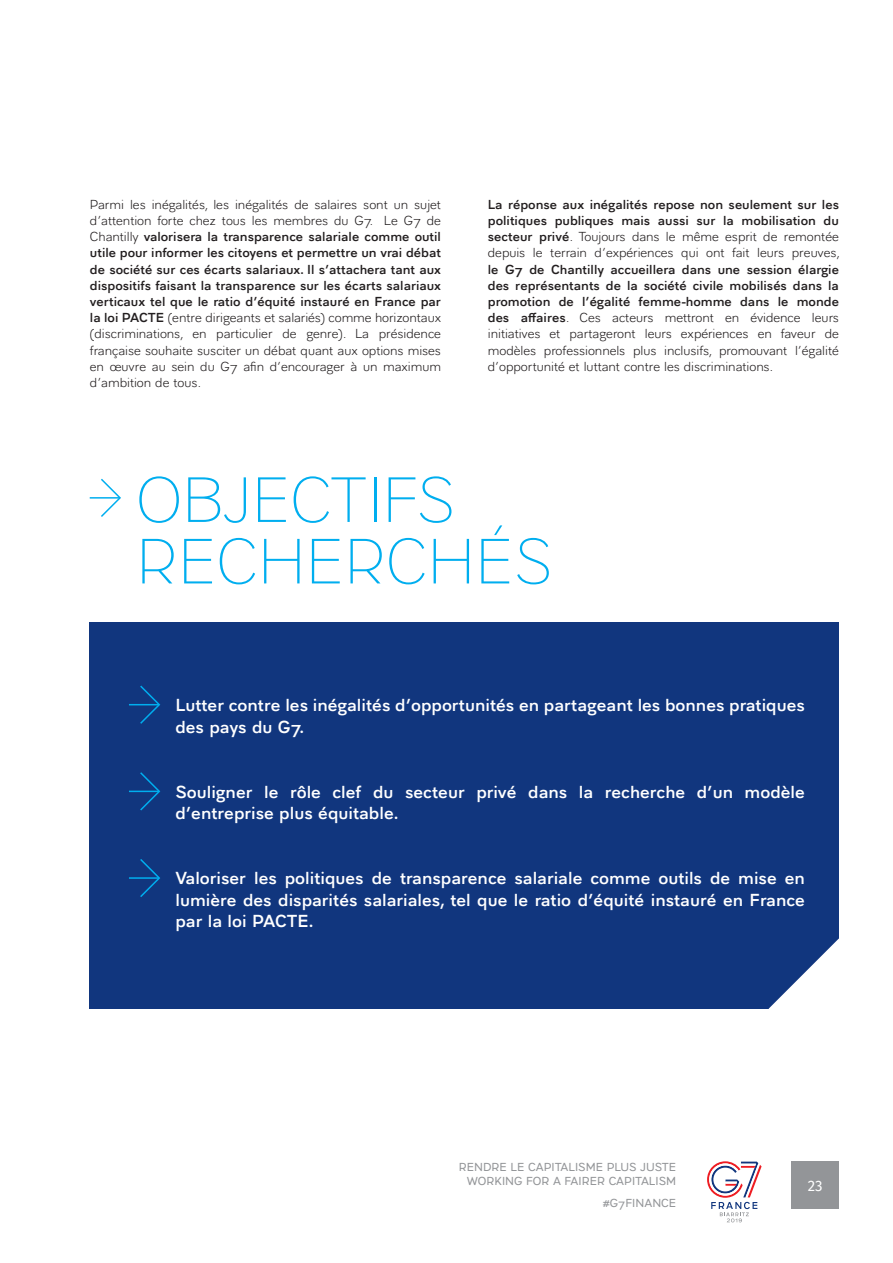
<style>
.page{position:relative;width:893px;height:1263px;background:#fff}
.page>*{position:absolute;margin:0;border:0;box-sizing:border-box;transform-origin:0 0}
.t1{font:100 66px "Aiglon Aaa";color:#00aeef}
.Texte_standard_-_bol{font:700 18px/21.6px "Aiglon Aaa";color:#fff}
.t2{font:15px "Fira Sans";color:#fff}
.Style_de_paragraphe{font:300 13.5px/16.2px "Aiglon Aaa";color:#231f20;text-align:justify}
.t3{font:12px/14.4px "Aiglon Aaa";color:#939598;text-align:right}
.s1{font-weight:700}
</style>
<div class="page">
<svg style="left:707px;top:1161px;width:55px;height:61px"></svg>
<div style="left:90px;top:622px;width:749px;height:387px;background:#11367e"></div>
<svg style="left:139px;top:685px;width:22px;height:39px"></svg>
<hr style="left:129px;top:704px;width:30px;height:1px;background:#00aeef">
<svg style="left:101px;top:478px;width:20px;height:39px"></svg>
<hr style="left:90px;top:497px;width:30px;height:2px;background:#00aeef">
<svg style="left:139px;top:772px;width:22px;height:39px"></svg>
<hr style="left:129px;top:791px;width:30px;height:1px;background:#00aeef">
<svg style="left:140px;top:859px;width:20px;height:38px"></svg>
<hr style="left:129px;top:877px;width:30px;height:2px;background:#00aeef">
<svg style="left:769px;top:938px;width:70px;height:71px"></svg>
<div style="left:792px;top:1161px;width:47px;height:48px;background:#939598"></div>
<p class="Style_de_paragraphe" style="left:90px;top:195px;width:353px">Parmi les inégalités, les inégalités de salaires sont un sujet d’attention forte chez tous les membres du G7. Le G7 de Chantilly <span class="s1">valorisera la transparence salariale comme outil utile pour informer les citoyens et permettre un vrai débat de société sur ces écarts salariaux. Il s’attachera tant aux dispositifs faisant la transparence sur les écarts salariaux verticaux tel que le ratio d’équité instauré en France par la loi PACTE</span> (entre dirigeants et salariés) comme horizontaux (discriminations, en particulier de genre). La présidence française souhaite susciter un débat quant aux options mises en œuvre au sein du G7 afin d’encourager à un maximum d’ambition de tous.</p>
<p class="Style_de_paragraphe" style="left:488px;top:195px;width:354px"><span class="s1">La réponse aux inégalités repose non seulement sur les politiques publiques mais aussi sur la mobilisation du secteur privé</span>. Toujours dans le même esprit de remontée depuis le terrain d’expériences qui ont fait leurs preuves, <span class="s1">le G7 de Chantilly accueillera dans une session élargie des représentants de la société civile mobilisés dans la promotion de l’égalité femme-homme dans le monde des affaires</span>. Ces acteurs mettront en évidence leurs initiatives et partageront leurs expériences en faveur de modèles professionnels plus inclusifs, promouvant l’égalité d’opportunité et luttant contre les discriminations.</p>
<p class="t1" style="left:136px;top:452px;width:321px">OBJECTIFS</p>
<p class="t1" style="left:136px;top:513px;width:418px">RECHERCHÉS</p>
<p class="Texte_standard_-_bol" style="left:175px;top:693px;width:631px">Lutter contre les inégalités d’opportunités en partageant les bonnes pratiques des pays du G7.</p>
<p class="Texte_standard_-_bol" style="left:175px;top:779px;width:631px">Souligner le rôle clef du secteur privé dans la recherche d’un modèle d’entreprise plus équitable.</p>
<p class="Texte_standard_-_bol" style="left:175px;top:866px;width:631px;text-align:justify">Valoriser les politiques de transparence salariale comme outils de mise en lumière des disparités salariales, tel que le ratio d’équité instauré en France par la loi PACTE.</p>
<p class="t3" style="left:459px;top:1158px;width:219px">RENDRE LE CAPITALISME PLUS JUSTE<br>WORKING FOR A FAIRER CAPITALISM</p>
<p class="t3" style="left:603px;top:1194px;width:75px">#G7FINANCE</p>
<p class="t2" style="left:808px;top:1174px;width:16px">23</p>
</div>
